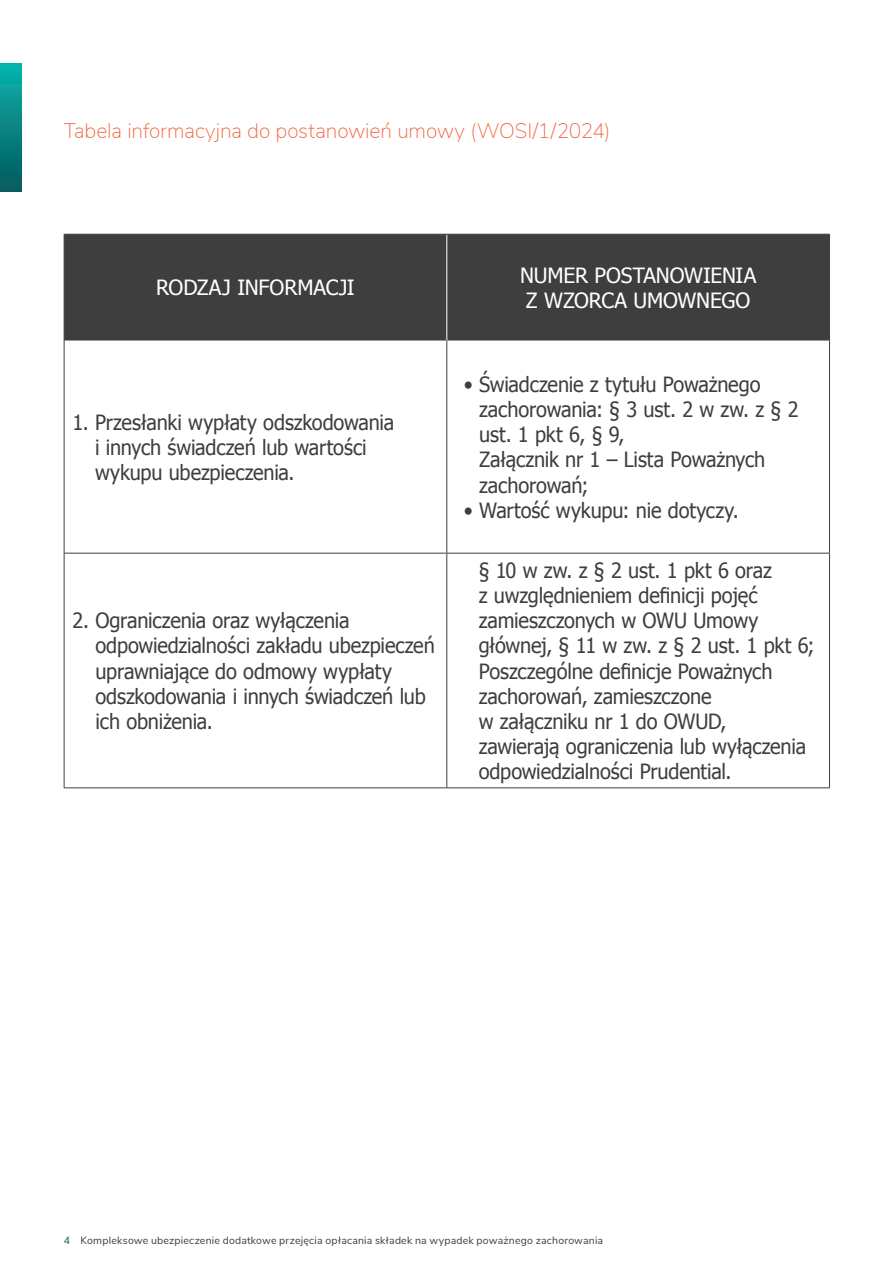
<style>
.page{position:relative;width:893px;height:1263px;background:#fff}
.page>*{position:absolute;margin:0;border:0;box-sizing:border-box;transform-origin:0 0}
.t1{font:21px/25.2px "Tahoma";letter-spacing:-.01em;color:#3e3e3f;scale:.95 1}
.t2{font:21px/25.2px "Tahoma";letter-spacing:-.01em;color:#fff}
.t3{font:200 21px "Nunito Sans";letter-spacing:-.01em;color:#f26640}
.t4{font:10.5px "Nunito Sans";letter-spacing:.02em;color:#3e3e3f}
.s1{color:#065c5f}
</style>
<div class="page">
<div style="left:65px;top:235px;width:764px;height:105px;background:#3e3e3f"></div>
<hr style="left:446px;top:235px;width:1px;height:105px;background:#fff">
<hr style="left:64px;top:235px;width:1px;height:105px;background:#3e3e3f">
<hr style="left:64px;top:234px;width:383px;height:1px;background:#3e3e3f">
<hr style="left:447px;top:234px;width:383px;height:1px;background:#3e3e3f">
<hr style="left:829px;top:235px;width:1px;height:105px;background:#3e3e3f">
<hr style="left:64px;top:340px;width:1px;height:213px;background:#3e3e3f">
<hr style="left:446px;top:340px;width:1px;height:213px;background:#3e3e3f">
<hr style="left:829px;top:340px;width:1px;height:213px;background:#3e3e3f">
<hr style="left:64px;top:553px;width:1px;height:234px;background:#3e3e3f">
<hr style="left:64px;top:553px;width:383px;height:1px;background:#3e3e3f">
<hr style="left:446px;top:553px;width:1px;height:234px;background:#3e3e3f">
<hr style="left:447px;top:553px;width:383px;height:1px;background:#3e3e3f">
<hr style="left:829px;top:553px;width:1px;height:234px;background:#3e3e3f">
<hr style="left:64px;top:787px;width:383px;height:1px;background:#3e3e3f">
<hr style="left:447px;top:787px;width:383px;height:1px;background:#3e3e3f">
<div style="left:0;top:64px;width:21px;height:127px;background:linear-gradient(to bottom,#09b2ac,#05595d)"></div>
<p class="t3" style="left:64px;top:116px;width:548px">Tabela informacyjna do postanowień umowy (WOSI/1/2024)</p>
<p class="t2" style="left:156px;top:274px;width:200px">RODZAJ INFORMACJI</p>
<p class="t1" style="left:95px;top:408px;width:316px;text-indent:-22px">1. Przesłanki wypłaty odszkodowania i innych świadczeń lub wartości wykupu ubezpieczenia.</p>
<p class="t1" style="left:95px;top:607px;width:359px;text-indent:-23px">2. Ograniczenia oraz wyłączenia odpowiedzialności zakładu ubezpieczeń uprawniające do odmowy wypłaty odszkodowania i innych świadczeń lub ich obniżenia.</p>
<p class="t2" style="left:520px;top:262px;width:238px">NUMER POSTANOWIENIA<br>Z WZORCA UMOWNEGO</p>
<p class="t1" style="left:479px;top:371px;width:338px;text-indent:-15px">• Świadczenie z tytułu Poważnego zachorowania: § 3 ust. 2 w zw. z § 2 ust. 1 pkt 6, § 9,<br>Załącznik nr 1 – Lista Poważnych zachorowań;</p>
<p class="t1" style="left:464px;top:497px;width:291px">• Wartość wykupu: nie dotyczy.</p>
<p class="t1" style="left:479px;top:556px;width:355px">§ 10 w zw. z § 2 ust. 1 pkt 6 oraz<br>z uwzględnieniem definicji pojęć zamieszczonych w OWU Umowy głównej, § 11 w zw. z § 2 ust. 1 pkt 6;<br>Poszczególne definicje Poważnych zachorowań, zamieszczone<br>w załączniku nr 1 do OWUD,<br>zawierają ograniczenia lub wyłączenia odpowiedzialności Prudential.</p>
<p class="t4" style="left:64px;top:1232px;width:541px"><span class="s1">4</span> Kompleksowe ubezpieczenie dodatkowe przejęcia opłacania składek na wypadek poważnego zachorowania</p>
</div>
